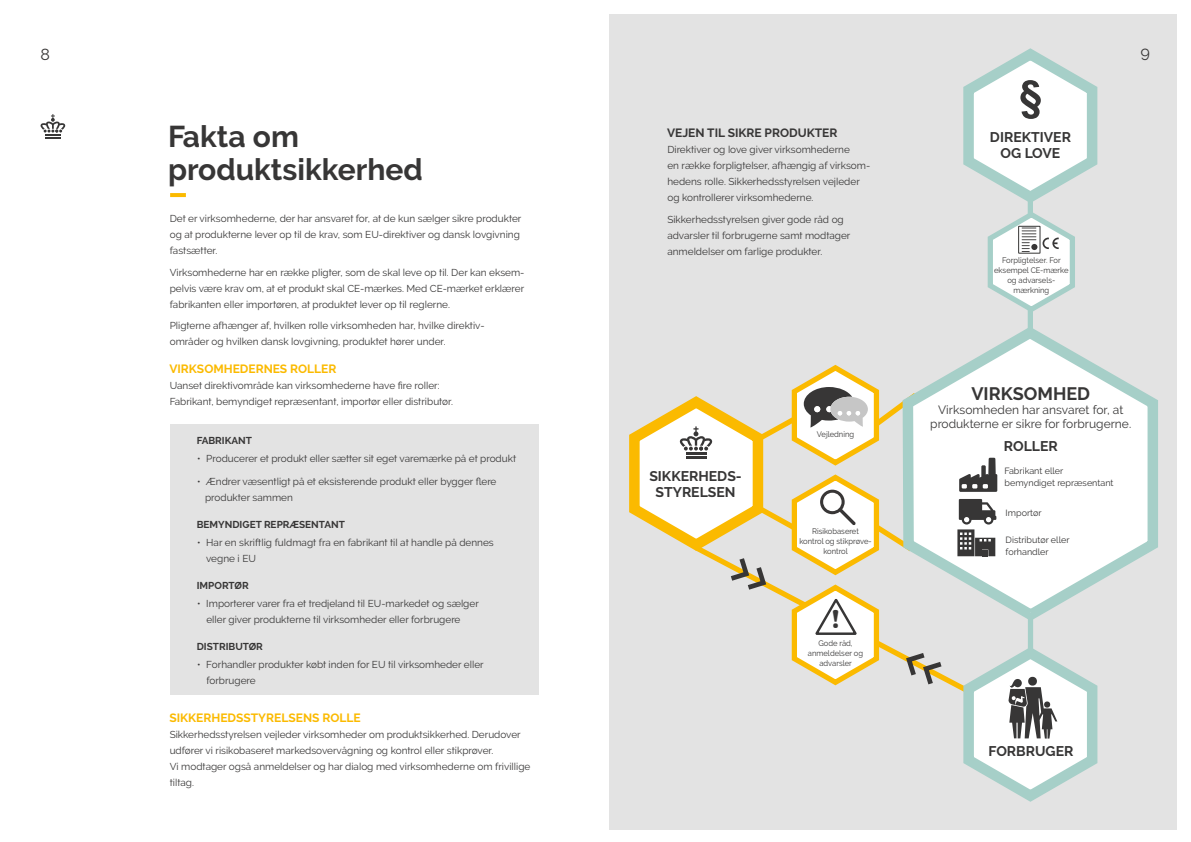
<style>
.page{position:relative;width:1191px;height:842px;background:#fff}
.page>*{position:absolute;margin:0;border:0;box-sizing:border-box;transform-origin:0 0}
.t1{font:700 30px/33px "Raleway";color:#373636}
.t2{font:700 26.9px "Britannic";color:#373636}
.t3{font:700 18px "Raleway";color:#373636}
.t4{font:16px "Raleway";color:#373636}
.t5{font:700 14px/16px "Raleway";color:#373636;text-align:center}
.t6{font:12px/14px "Raleway";color:#373636;text-align:center}
.t7{font:700 12px "Raleway";color:#fbba00}
.t8{font:700 12px "Raleway";color:#373636}
.t9{font:10px/16px "Raleway";color:#373636}
.t10{font:700 10px "Raleway";color:#373636}
.t11{font:9px/12px "Raleway";color:#373636}
.t12{font:8px/10px "Raleway";color:#373636;text-align:center;scale:.95 1}
</style>
<div class="page">
<div style="left:609px;top:14px;width:567px;height:816px;background:#e3e3e3"></div>
<div style="left:1027px;top:168px;width:6px;height:168px;background:#a6cfc8"></div>
<svg style="left:941px;top:321px;width:217px;height:299px"></svg>
<div style="left:1027px;top:613px;width:6px;height:155px;background:#a6cfc8"></div>
<svg style="left:959px;top:458px;width:38px;height:34px"></svg>
<svg style="left:957px;top:499px;width:39px;height:57px;background:#818080"></svg>
<svg style="left:954px;top:641px;width:144px;height:161px"></svg>
<svg style="left:170px;top:193px;width:16px;height:4px"></svg>
<svg style="left:41px;top:114px;width:24px;height:24px"></svg>
<svg style="left:629px;top:364px;width:312px;height:322px"></svg>
<div style="left:170px;top:424px;width:369px;height:271px;background:#e3e3e3"></div>
<svg style="left:963px;top:48px;width:135px;height:267px"></svg>
<h3 class="t4" style="left:41px;top:45px;width:11px">8</h3>
<h3 class="t4" style="left:1140px;top:45px;width:11px">9</h3>
<h1 class="t1" style="left:168px;top:120px;width:256px">Fakta om produktsikkerhed</h1>
<p class="t9" style="left:170px;top:210px;width:353px">Det er virksomhederne, der har ansvaret for, at de kun sælger sikre produkter og at produkterne lever op til de krav, som EU-direktiver og dansk lovgivning fastsætter.</p>
<p class="t9" style="left:170px;top:264px;width:356px;text-align:justify">Virksomhederne har en række pligter, som de skal leve op til. Der kan eksem&shy;pelvis være krav om, at et produkt skal CE-mærkes. Med CE-mærket erklærer fabrikanten eller importøren, at produktet lever op til reglerne.</p>
<p class="t9" style="left:170px;top:318px;width:316px">Pligterne afhænger af, hvilken rolle virksomheden har, hvilke direktiv&shy;områder og hvilken dansk lovgivning, produktet hører under.</p>
<p class="t7" style="left:169px;top:362px;width:168px">VIRKSOMHEDERNES ROLLER</p>
<p class="t9" style="left:170px;top:377px;width:285px">Uanset direktivområde kan virksomhederne have fire roller:<br>Fabrikant, bemyndiget repræsentant, importør eller distributør.</p>
<p class="t10" style="left:197px;top:435px;width:57px">FABRIKANT</p>
<p class="t9" style="left:197px;top:450px;width:321px">• Producerer et produkt eller sætter sit eget varemærke på et produkt</p>
<p class="t9" style="left:205px;top:473px;width:293px;text-indent:-8px">• Ændrer væsentligt på et eksisterende produkt eller bygger flere produkter sammen</p>
<p class="t10" style="left:197px;top:519px;width:150px">BEMYNDIGET REPRÆSENTANT</p>
<p class="t9" style="left:206px;top:534px;width:289px;text-indent:-9px">• Har en skriftlig fuldmagt fra en fabrikant til at handle på dennes vegne i EU</p>
<p class="t10" style="left:197px;top:580px;width:53px">IMPORTØR</p>
<p class="t9" style="left:206px;top:595px;width:274px;text-indent:-9px">• Importerer varer fra et tredjeland til EU-markedet og sælger eller giver produkterne til virksomheder eller forbrugere</p>
<p class="t10" style="left:197px;top:641px;width:68px">DISTRIBUTØR</p>
<p class="t9" style="left:206px;top:656px;width:279px;text-indent:-9px">• Forhandler produkter købt inden for EU til virksomheder eller forbrugere</p>
<p class="t7" style="left:169px;top:711px;width:193px">SIKKERHEDSSTYRELSENS ROLLE</p>
<p class="t9" style="left:170px;top:726px;width:362px">Sikkerhedsstyrelsen vejleder virksomheder om produktsikkerhed. Derudover udfører vi risikobaseret markedsovervågning og kontrol eller stikprøver.<br>Vi modtager også anmeldelser og har dialog med virksomhederne om frivillige tiltag.</p>
<p class="t8" style="left:667px;top:126px;width:172px">VEJEN TIL SIKRE PRODUKTER</p>
<p class="t9" style="left:667px;top:142px;width:204px">Direktiver og love giver virksomhederne<br>en række forpligtelser, afhængig af virksom&shy;hedens rolle. Sikkerhedsstyrelsen vejleder og kontrollerer virksomhederne.</p>
<p class="t9" style="left:667px;top:212px;width:185px">Sikkerhedsstyrelsen giver gode råd og advarsler til forbrugerne samt modtager anmeldelser om farlige produkter.</p>
<h3 class="t5" style="left:649px;top:468px;width:94px">SIKKERHEDS-<br>STYRELSEN</h3>
<p class="t12" style="left:817px;top:429px;width:41px">Vejledning</p>
<p class="t12" style="left:799px;top:526px;width:78px">Risikobaseret kontrol og stikprøve&shy;kontrol</p>
<h2 class="t2" style="left:830px;top:604px;width:11px">!</h2>
<p class="t12" style="left:808px;top:638px;width:60px">Gode råd, anmeldelser og advarsler</p>
<h3 class="t5" style="left:990px;top:129px;width:82px">DIREKTIVER<br>OG LOVE</h3>
<p class="t12" style="left:994px;top:255px;width:80px">Forpligtelser. For eksempel CE-mærke og advarsels&shy;mærkning</p>
<h3 class="t3" style="left:971px;top:384px;width:120px">VIRKSOMHED</h3>
<p class="t6" style="left:930px;top:403px;width:201px">Virksomheden har ansvaret for, at produkterne er sikre for forbrugerne.</p>
<h3 class="t5" style="left:1003px;top:438px;width:55px">ROLLER</h3>
<p class="t11" style="left:1004px;top:464px;width:111px">Fabrikant eller bemyndiget repræsentant</p>
<p class="t11" style="left:1005px;top:506px;width:37px">Importør</p>
<p class="t11" style="left:1005px;top:534px;width:65px">Distributør eller forhandler</p>
<h3 class="t5" style="left:988px;top:743px;width:86px">FORBRUGER</h3>
</div>
